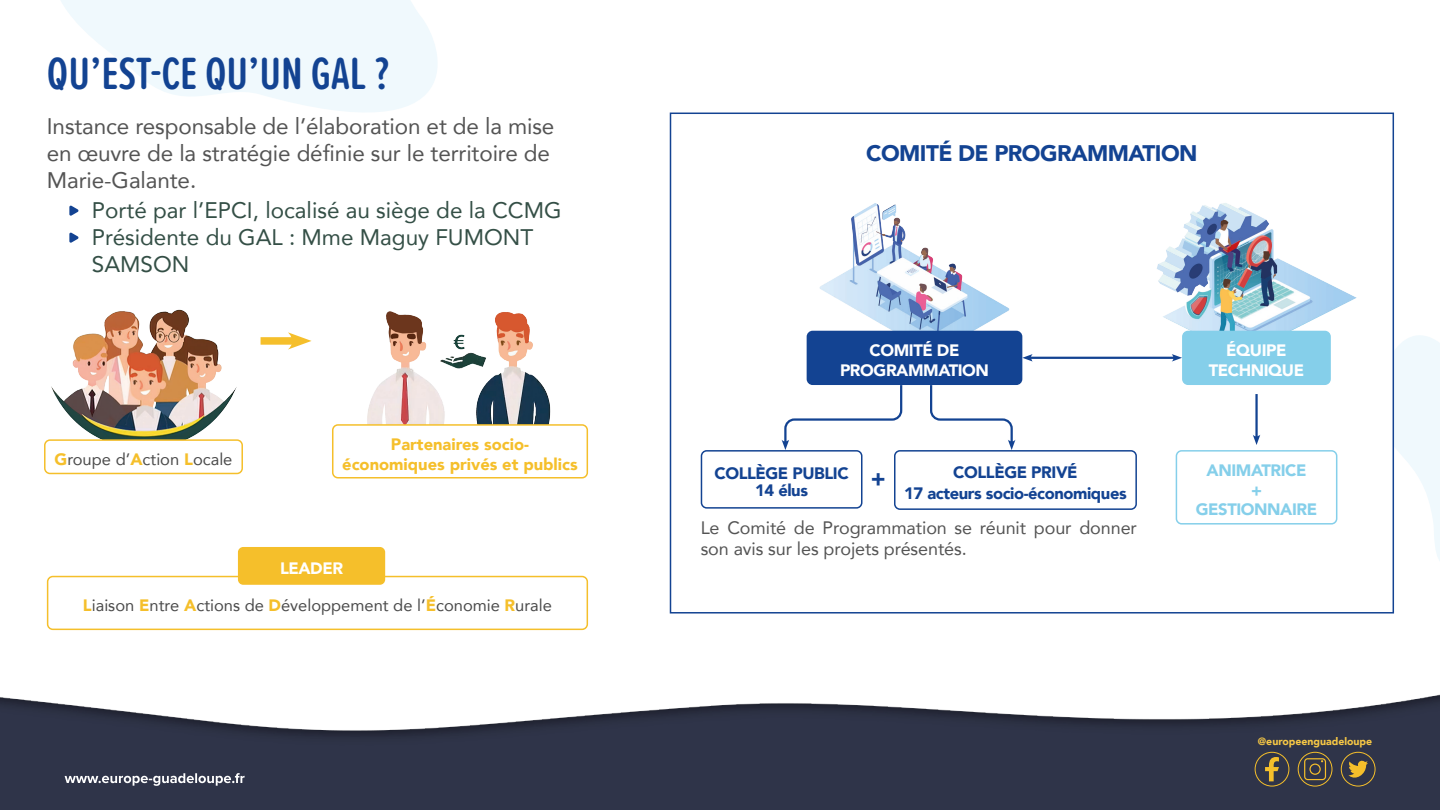
<style>
.page{position:relative;width:1440px;height:810px;background:#fff}
.page>*{position:absolute;margin:0;border:0;box-sizing:border-box;transform-origin:0 0}
.TITRE_GAUCHE{font:600 46.88px "Proxima Soft Ex Cn";color:#134392}
.TITRE_GAUCHE-2{font:22.5px/27px "Avenir";letter-spacing:-.005em;color:#545454}
.TITRE_GAUCHE-3{font:22.5px/27px "Avenir";color:#344f46}
.TITRE_GAUCHE-4{font:900 22.5px "Avenir";letter-spacing:-.025em;color:#134392}
.TITRE_GAUCHE-5{font:18px/21.6px "Avenir";letter-spacing:-.005em;color:#545454}
.TITRE_GAUCHE-6{font:16.5px "Avenir";color:#4b4b4b}
.TITRE_GAUCHE-7{font:900 16.5px/16.5px "Avenir";letter-spacing:-.025em;color:#134392;text-align:center}
.TITRE_GAUCHE-8{font:900 16.5px/19.8px "Avenir";color:#f5bf2b;text-align:center}
.TITRE_GAUCHE-9{font:900 16.5px/19.8px "Avenir";letter-spacing:-.025em;color:#fff;text-align:center}
.TITRE_GAUCHE-10{font:900 16.5px/19.8px "Avenir";letter-spacing:-.025em;color:#85cfea;text-align:center}
.t1{font:900 10.5px "Avenir";color:#f7c845}
.s1{font-weight:900;color:#f5bf2b}
</style>
<div class="page">
<svg style="left:61px;top:0;width:376px;height:112px;fill:#f0f9fd"></svg>
<svg style="left:1394px;top:287px;width:46px;height:318px"></svg>
<div style="left:670px;top:113px;width:724px;height:501px;background:#fff;border:2px solid #134392"></div>
<img style="left:51px;top:309px;width:186px;height:130px">
<div style="left:44px;top:439px;width:199px;height:35px;border:2px solid #f5bf2b;border-radius:5px"></div>
<img style="left:367px;top:311px;width:184px;height:113px">
<div style="left:332px;top:424px;width:256px;height:54px;border:2px solid #f5bf2b;border-radius:5px"></div>
<div style="left:261px;top:337px;width:37px;height:8px;background:#f5bf2b"></div>
<svg style="left:288px;top:332px;width:24px;height:18px"></svg>
<hr style="left:1255px;top:394px;width:3px;height:45px;background:#134392">
<svg style="left:1253px;top:435px;width:7px;height:10px"></svg>
<hr style="left:1029px;top:357px;width:147px;height:2px;background:#134392">
<svg style="left:1022px;top:354px;width:11px;height:8px"></svg>
<svg style="left:69px;top:205px;width:10px;height:11px"></svg>
<svg style="left:69px;top:232px;width:10px;height:11px"></svg>
<img style="left:817px;top:203px;width:196px;height:128px">
<div style="left:807px;top:331px;width:215px;height:53px;background:#134392;border-radius:5px"></div>
<div style="left:807px;top:331px;width:215px;height:54px;border:2px solid #134392;border-radius:5px"></div>
<img style="left:1153px;top:203px;width:204px;height:159px">
<div style="left:1183px;top:331px;width:147px;height:53px;background:#85cfea;border-radius:5px"></div>
<div style="left:1182px;top:331px;width:149px;height:54px;border:2px solid #85cfea;border-radius:5px"></div>
<div style="left:1176px;top:450px;width:161px;height:75px;border:2px solid #85cfea;border-radius:5px"></div>
<div style="left:701px;top:450px;width:162px;height:59px;border:2px solid #134392;border-radius:5px"></div>
<div style="left:894px;top:450px;width:243px;height:60px;border:2px solid #134392;border-radius:5px"></div>
<svg style="left:782px;top:383px;width:121px;height:67px"></svg>
<svg style="left:929px;top:383px;width:86px;height:67px"></svg>
<div style="left:47px;top:576px;width:541px;height:54px;border:2px solid #f5bf2b;border-radius:5px"></div>
<div style="left:238px;top:547px;width:147px;height:38px;background:#f5bf2b;border-radius:5px"></div>
<img style="left:0;top:694px;width:1440px;height:116px">
<svg style="left:65px;top:773px;width:180px;height:13px"></svg>
<div style="left:1255px;top:752px;width:34px;height:34px;border:1px solid #f5bf2b;border-radius:17px"></div>
<svg style="left:1265px;top:757px;width:14px;height:24px"></svg>
<div style="left:1298px;top:752px;width:34px;height:34px;border:1px solid #f5bf2b;border-radius:17px"></div>
<svg style="left:1304px;top:758px;width:22px;height:22px"></svg>
<div style="left:1341px;top:752px;width:34px;height:34px;border:1px solid #f5bf2b;border-radius:17px"></div>
<svg style="left:1348px;top:760px;width:20px;height:21px"></svg>
<p class="TITRE_GAUCHE" style="left:47px;top:39px;width:344px">QU’EST-CE QU’UN GAL ?</p>
<p class="TITRE_GAUCHE-2" style="left:47px;top:112px;width:509px">Instance responsable de l’élaboration et de la mise en œuvre de la stratégie définie sur le territoire de<br>Marie-Galante.</p>
<p class="TITRE_GAUCHE-3" style="left:92px;top:196px;width:471px">Porté par l’EPCI, localisé au siège de la CCMG</p>
<p class="TITRE_GAUCHE-3" style="left:92px;top:223px;width:443px">Présidente du GAL : Mme Maguy FUMONT<br>SAMSON</p>
<p class="TITRE_GAUCHE-6" style="left:55px;top:446px;width:179px"><span class="s1">G</span>roupe d’<span class="s1">A</span>ction <span class="s1">L</span>ocale</p>
<p class="TITRE_GAUCHE-8" style="left:342px;top:434px;width:237px">Partenaires socio&shy;économiques privés et publics</p>
<p class="TITRE_GAUCHE-9" style="left:280px;top:558px;width:65px">LEADER</p>
<p class="TITRE_GAUCHE-6" style="left:83px;top:592px;width:470px"><span class="s1">L</span>iaison <span class="s1">E</span>ntre <span class="s1">A</span>ctions de <span class="s1">D</span>éveloppement de l’<span class="s1">É</span>conomie <span class="s1">R</span>urale</p>
<p class="TITRE_GAUCHE-4" style="left:866px;top:133px;width:333px">COMITÉ DE PROGRAMMATION</p>
<p class="TITRE_GAUCHE-9" style="left:840px;top:340px;width:151px">COMITÉ DE<br>PROGRAMMATION</p>
<p class="TITRE_GAUCHE-9" style="left:1209px;top:340px;width:97px">ÉQUIPE<br>TECHNIQUE</p>
<p class="TITRE_GAUCHE-7" style="left:714px;top:465px;width:136px">COLLÈGE PUBLIC<br>14 élus</p>
<p class="TITRE_GAUCHE-7" style="left:953px;top:463px;width:126px">COLLÈGE PRIVÉ</p>
<p class="TITRE_GAUCHE-4" style="left:871px;top:459px;width:16px">+</p>
<p class="TITRE_GAUCHE-7" style="left:904px;top:484px;width:224px">17 acteurs socio-économiques</p>
<p class="TITRE_GAUCHE-5" style="left:701px;top:516px;width:438px">Le Comité de Programmation se réunit pour donner son avis sur les projets présentés.</p>
<p class="TITRE_GAUCHE-10" style="left:1196px;top:460px;width:123px">ANIMATRICE<br>+<br>GESTIONNAIRE</p>
<p class="t1" style="left:1258px;top:732px;width:116px">@europeenguadeloupe</p>
</div>
